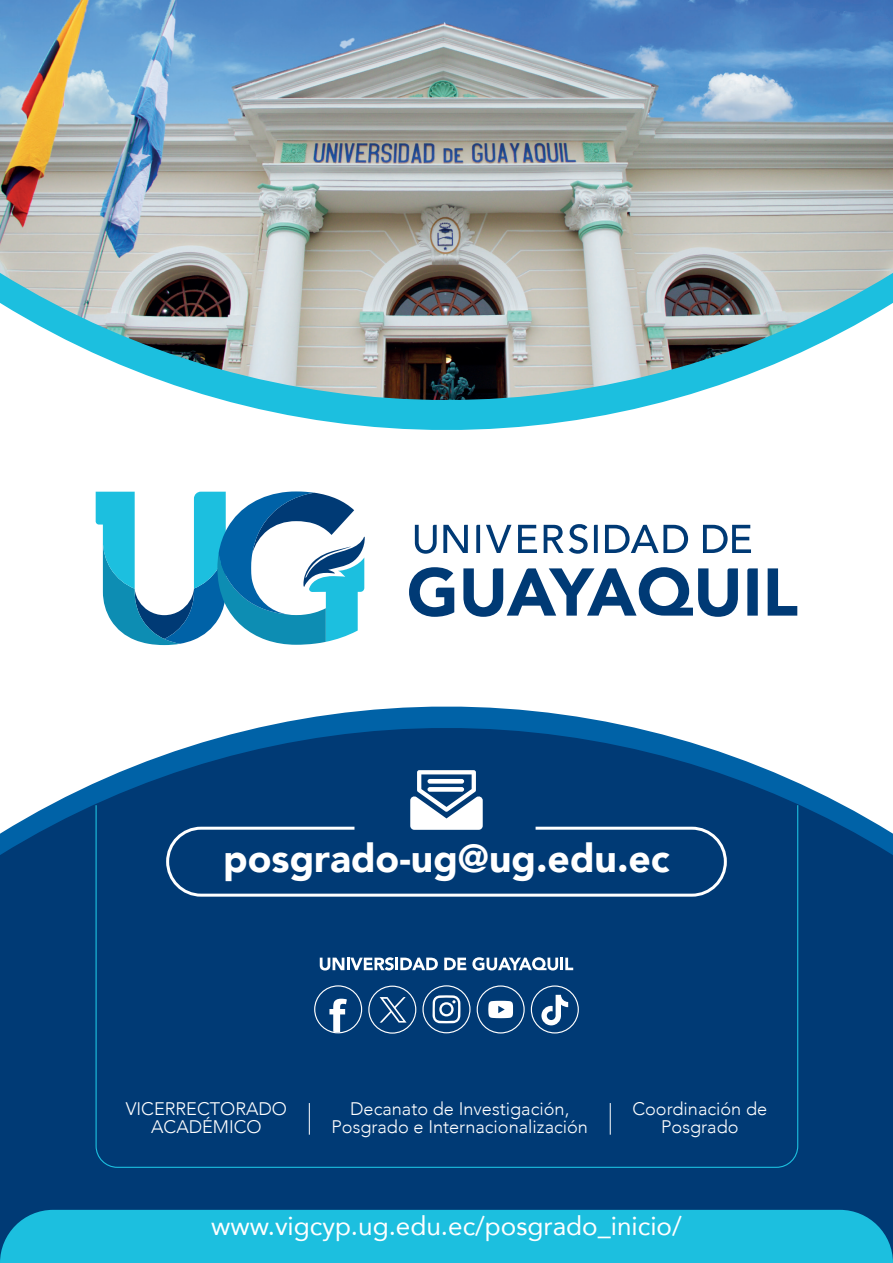
<style>
.page{position:relative;width:893px;height:1263px;background:#fff}
.page>*{position:absolute;margin:0;border:0;box-sizing:border-box;transform-origin:0 0}
.t1{font:900 39px "Avenir";color:#fff}
.t2{font:26.1px "Avenir";color:#fff}
.t3{font:300 18.15px/18.1px "Avenir";color:#fff;text-align:center}
</style>
<div class="page">
<img style="left:0;top:0;width:893px;height:430px">
<svg style="left:0;top:706px;width:893px;height:504px;fill:#003a75"></svg>
<div style="left:0;top:1210px;width:893px;height:53px;background:#1cbfdf"></div>
<svg style="left:96px;top:491px;width:269px;height:154px"></svg>
<svg style="left:415px;top:525px;width:22px;height:29px"></svg>
<svg style="left:443px;top:525px;width:25px;height:28px"></svg>
<svg style="left:476px;top:525px;width:4px;height:28px"></svg>
<svg style="left:486px;top:525px;width:25px;height:28px"></svg>
<svg style="left:518px;top:525px;width:19px;height:28px"></svg>
<svg style="left:544px;top:524px;width:44px;height:30px"></svg>
<svg style="left:594px;top:525px;width:4px;height:28px"></svg>
<svg style="left:605px;top:525px;width:83px;height:28px"></svg>
<svg style="left:703px;top:525px;width:48px;height:28px"></svg>
<svg style="left:409px;top:567px;width:45px;height:50px"></svg>
<svg style="left:463px;top:567px;width:275px;height:50px"></svg>
<svg style="left:747px;top:568px;width:11px;height:48px"></svg>
<svg style="left:768px;top:568px;width:29px;height:48px"></svg>
<svg style="left:410px;top:770px;width:73px;height:34px"></svg>
<div style="left:427px;top:779px;width:37px;height:5px;background:#fff;border-radius:2px"></div>
<div style="left:427px;top:787px;width:37px;height:5px;background:#fff;border-radius:2px"></div>
<svg style="left:95px;top:804px;width:704px;height:364px;background:#0b477e"></svg>
<h1 class="t1" style="left:223px;top:825px;width:448px">posgrado-ug@ug.edu.ec</h1>
<p class="t3" style="left:126px;top:1100px;width:163px">VICERRECTORADO<br>ACADÉMICO</p>
<p class="t3" style="left:331px;top:1100px;width:258px">Decanato de Investigación,<br>Posgrado e Internacionalización</p>
<p class="t3" style="left:632px;top:1100px;width:136px">Coordinación de<br>Posgrado</p>
<h2 class="t2" style="left:211px;top:1205px;width:472px">www.vigcyp.ug.edu.ec/posgrado_inicio/</h2>
</div>
